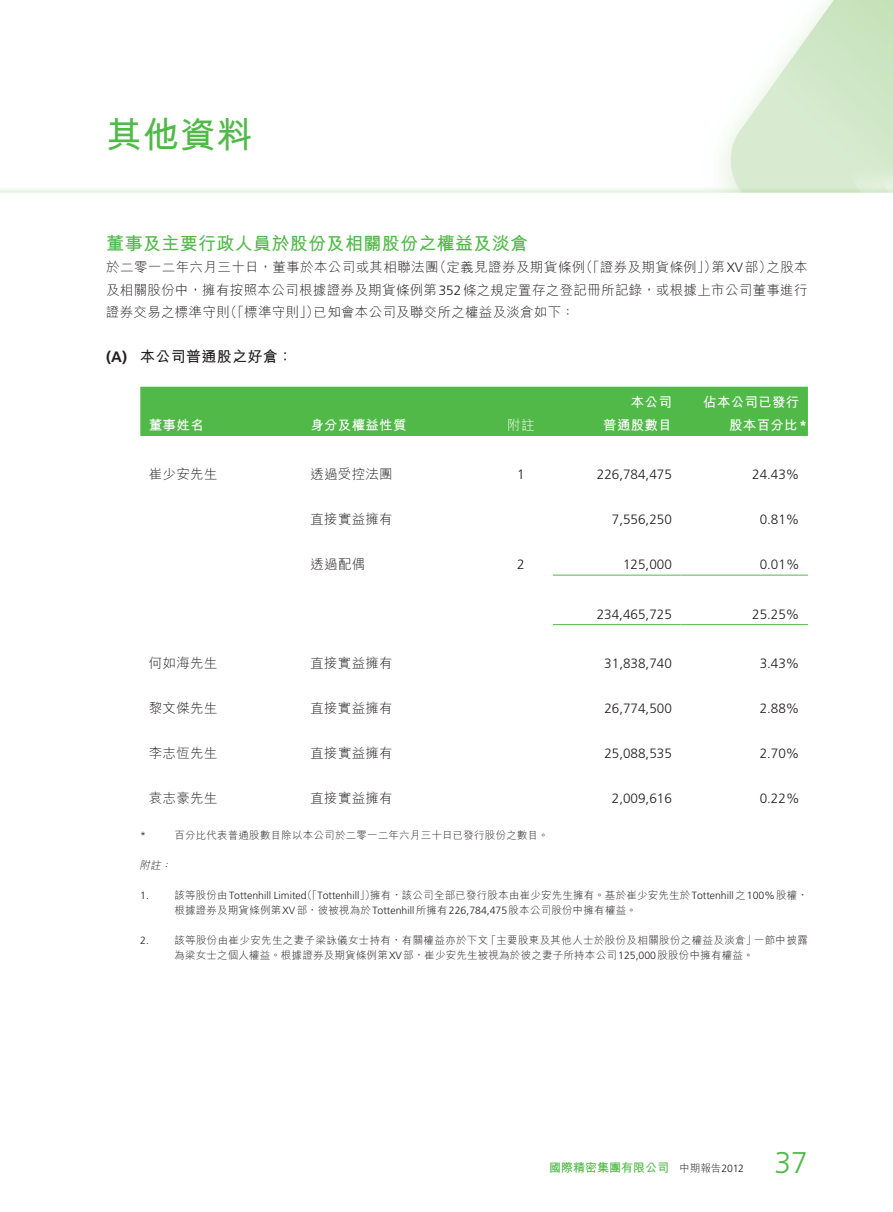
<style>
.page{position:relative;width:893px;height:1212px;background:#fff}
.page>*{position:absolute;margin:0;border:0;box-sizing:border-box;transform-origin:0 0}
.t1{font:700 36px "M Hei HK";color:#51b948}
.t2{font:300 30px "Frutiger LT Std";color:#51b948}
.t3{font:700 18px "M Hei HK";letter-spacing:.02em;color:#51b948}
.t4{font:700 15px "M Hei HK";letter-spacing:.02em;color:#231f20}
.t5{font:300 13.5px/22.5px "M Hei HK";letter-spacing:.02em;color:#231f20;text-align:justify}
.t6{font:300 13.5px "Frutiger LT Std";color:#231f20}
.t7{font:700 13.5px/22.5px "M Hei HK";letter-spacing:.02em;color:#fff;text-align:right}
.t8{font:300 13.5px "M Hei HK";color:#fff}
.t9{font:700 12px "M Hei HK";color:#51b948}
.t10{font:300 10.5px/15px "M Hei HK";letter-spacing:.02em;color:#231f20}
.t11{font:300 10.5px "Frutiger LT Std";color:#231f20}
.t12{font:italic 300 10.5px "M Hei HK";color:#231f20}
.s1{font-family:"Frutiger LT Std"}
.s2{font-weight:300;font-size:10.5px;color:#231f20}
.s3{font-family:"Frutiger LT Std";font-weight:300;font-size:10.5px;color:#231f20}
</style>
<div class="page">
<img style="left:0;top:0;width:893px;height:193px">
<div style="left:140px;top:387px;width:668px;height:49px;background:#51b948"></div>
<hr style="left:553px;top:575px;width:127px;height:1px;background:#51b948">
<hr style="left:680px;top:575px;width:128px;height:1px;background:#51b948">
<hr style="left:553px;top:624px;width:127px;height:1px;background:#51b948">
<hr style="left:680px;top:624px;width:128px;height:1px;background:#51b948">
<h1 class="t1" style="left:106px;top:109px;width:148px">其他資料</h1>
<h3 class="t3" style="left:106px;top:230px;width:423px">董事及主要行政人員於股份及相關股份之權益及淡倉</h3>
<p class="t5" style="left:106px;top:256px;width:703px">於二零一二年六月三十日，董事於本公司或其相聯法團（定義見證券及期貨條例（「證券及期貨條例」）第<span class="s1">XV</span>部）之股本及相關股份中，擁有按照本公司根據證券及期貨條例第<span class="s1">352</span>條之規定置存之登記冊所記錄，或根據上市公司董事進行證券交易之標準守則（「標準守則」）已知會本公司及聯交所之權益及淡倉如下：</p>
<h3 class="t4" style="left:106px;top:346px;width:188px"><span class="s1">(A)</span> 本公司普通股之好倉：</h3>
<p class="t7" style="left:149px;top:413px;width:56px">董事姓名</p>
<p class="t7" style="left:310px;top:413px;width:98px">身分及權益性質</p>
<p class="t8" style="left:507px;top:418px;width:29px">附註</p>
<p class="t7" style="left:603px;top:390px;width:70px">本公司<br>普通股數目</p>
<p class="t7" style="left:729px;top:390px;width:79px;text-align:left;text-indent:-26px">佔本公司已發行股本百分比<span class="s1">*</span></p>
<p class="t5" style="left:149px;top:463px;width:70px">崔少安先生</p>
<p class="t5" style="left:310px;top:463px;width:84px">透過受控法團</p>
<p class="t6" style="left:517px;top:467px;width:9px">1</p>
<p class="t6" style="left:597px;top:467px;width:77px">226,784,475</p>
<p class="t6" style="left:752px;top:467px;width:49px">24.43%</p>
<p class="t5" style="left:310px;top:508px;width:84px">直接實益擁有</p>
<p class="t6" style="left:612px;top:512px;width:62px">7,556,250</p>
<p class="t6" style="left:760px;top:512px;width:41px">0.81%</p>
<p class="t5" style="left:310px;top:553px;width:56px">透過配偶</p>
<p class="t6" style="left:517px;top:557px;width:9px">2</p>
<p class="t6" style="left:623px;top:557px;width:50px">125,000</p>
<p class="t6" style="left:760px;top:557px;width:41px">0.01%</p>
<p class="t6" style="left:597px;top:606px;width:77px">234,465,725</p>
<p class="t6" style="left:752px;top:606px;width:49px">25.25%</p>
<p class="t5" style="left:149px;top:652px;width:70px">何如海先生</p>
<p class="t5" style="left:310px;top:652px;width:84px">直接實益擁有</p>
<p class="t6" style="left:604px;top:656px;width:69px">31,838,740</p>
<p class="t6" style="left:760px;top:656px;width:41px">3.43%</p>
<p class="t5" style="left:149px;top:697px;width:70px">黎文傑先生</p>
<p class="t5" style="left:310px;top:697px;width:84px">直接實益擁有</p>
<p class="t6" style="left:604px;top:701px;width:69px">26,774,500</p>
<p class="t6" style="left:760px;top:701px;width:41px">2.88%</p>
<p class="t5" style="left:149px;top:742px;width:70px">李志恆先生</p>
<p class="t5" style="left:310px;top:742px;width:84px">直接實益擁有</p>
<p class="t6" style="left:604px;top:746px;width:69px">25,088,535</p>
<p class="t6" style="left:760px;top:746px;width:41px">2.70%</p>
<p class="t5" style="left:149px;top:787px;width:70px">袁志豪先生</p>
<p class="t5" style="left:310px;top:787px;width:84px">直接實益擁有</p>
<p class="t6" style="left:612px;top:791px;width:62px">2,009,616</p>
<p class="t6" style="left:760px;top:791px;width:41px">0.22%</p>
<p class="t11" style="left:140px;top:829px;width:7px">*</p>
<p class="t10" style="left:174px;top:827px;width:376px">百分比代表普通股數目除以本公司於二零一二年六月三十日已發行股份之數目。</p>
<p class="t12" style="left:139px;top:860px;width:35px">附註：</p>
<p class="t11" style="left:140px;top:889px;width:10px">1.</p>
<p class="t10" style="left:174px;top:887px;width:635px">該等股份由<span class="s1">Tottenhill Limited</span>（「<span class="s1">Tottenhill</span>」）擁有，該公司全部已發行股本由崔少安先生擁有。基於崔少安先生於<span class="s1">Tottenhill</span>之<span class="s1">100%</span>股權，根據證券及期貨條例第<span class="s1">XV</span>部，彼被視為於<span class="s1">Tottenhill</span>所擁有<span class="s1">226,784,475</span>股本公司股份中擁有權益。</p>
<p class="t11" style="left:140px;top:934px;width:10px">2.</p>
<p class="t10" style="left:174px;top:932px;width:635px">該等股份由崔少安先生之妻子梁詠儀女士持有，有關權益亦於下文「主要股東及其他人士於股份及相關股份之權益及淡倉」一節中披露為梁女士之個人權益。根據證券及期貨條例第<span class="s1">XV</span>部，崔少安先生被視為於彼之妻子所持本公司<span class="s1">125,000</span>股股份中擁有權益。</p>
<p class="t9" style="left:549px;top:1159px;width:197px">國際精密集團有限公司 <span class="s2">中期報告</span><span class="s3">2012</span></p>
<h2 class="t2" style="left:775px;top:1146px;width:35px">37</h2>
</div>
